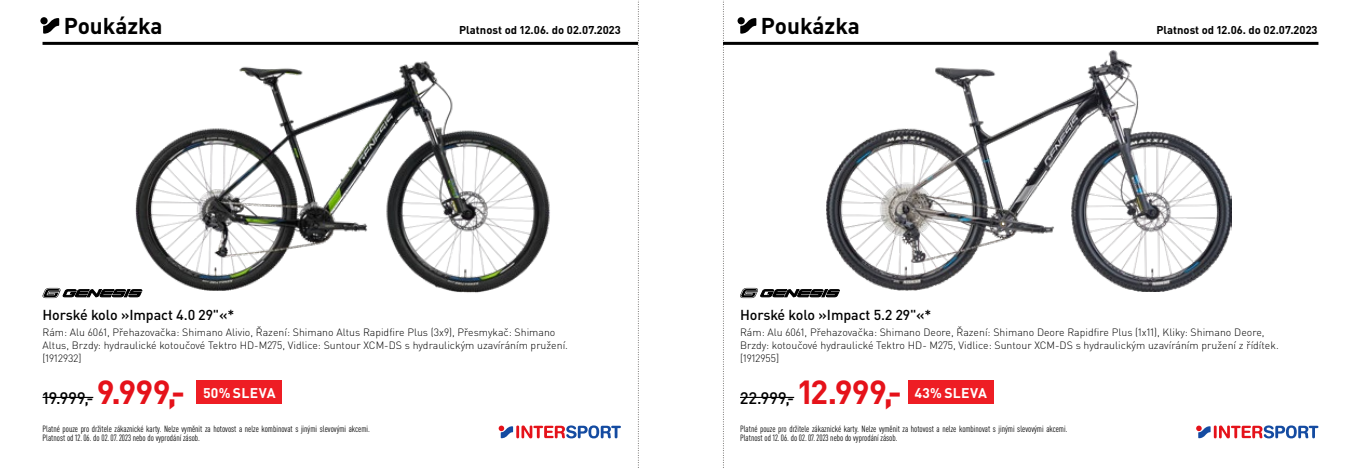
<style>
.page{position:relative;width:1361px;height:468px;background:#fff}
.page>*{position:absolute;margin:0;border:0;box-sizing:border-box;transform-origin:0 0}
.t1{font:700 22.65px "DIN Pro";color:#000}
.t2{font:500 16.5px "DIN Pro";letter-spacing:.02em;color:#000}
.t3{font:500 14.25px "DIN Pro";letter-spacing:-.005em;color:#000}
.t4{font:700 13.95px "DIN Pro";letter-spacing:.02em;color:#fff}
.t5{font:700 11.25px "DIN Pro";color:#000}
.t6{font:300 10.5px/12.6px "DIN Pro";color:#000}
.t7{font:condensed 9px/9px "DIN Pro";color:#000}
.s1{font-weight:700;font-size:33px;color:#e5121a}
</style>
<div class="page">
<svg style="left:723px;top:0;width:1px;height:468px"></svg>
<svg style="left:638px;top:0;width:1px;height:468px"></svg>
<svg style="left:737px;top:17px;width:8px;height:7px"></svg>
<svg style="left:740px;top:18px;width:16px;height:16px"></svg>
<div style="left:40px;top:17px;width:8px;height:7px;background:#000;border-radius:50%"></div>
<svg style="left:43px;top:18px;width:16px;height:16px"></svg>
<img style="left:135px;top:61px;width:415px;height:232px">
<hr style="left:43px;top:397px;width:50px;height:1px;background:#000">
<svg style="left:43px;top:288px;width:99px;height:10px"></svg>
<img style="left:826px;top:50px;width:406px;height:242px">
<div style="left:197px;top:381px;width:85px;height:23px;background:#ee1d24"></div>
<hr style="left:740px;top:397px;width:54px;height:1px;background:#000">
<svg style="left:740px;top:288px;width:99px;height:10px"></svg>
<div style="left:908px;top:381px;width:85px;height:23px;background:#ee1d24"></div>
<svg style="left:499px;top:425px;width:122px;height:13px"></svg>
<svg style="left:1196px;top:425px;width:122px;height:13px"></svg>
<hr style="left:43px;top:42px;width:595px;height:3px;background:#000">
<hr style="left:723px;top:42px;width:595px;height:3px;background:#000">
<h1 class="t1" style="left:64px;top:7px;width:100px">Poukázka</h1>
<p class="t5" style="left:459px;top:21px;width:163px">Platnost od 12.06. do 02.07.2023</p>
<h1 class="t1" style="left:761px;top:7px;width:100px">Poukázka</h1>
<p class="t5" style="left:1156px;top:21px;width:163px">Platnost od 12.06. do 02.07.2023</p>
<h3 class="t3" style="left:43px;top:303px;width:193px">Horské kolo »Impact 4.0 29"«*</h3>
<p class="t6" style="left:43px;top:325px;width:527px">Rám: Alu 6061, Přehazovačka: Shimano Alivio, Řazení: Shimano Altus Rapidfire Plus (3x9), Přesmykač: Shimano<br>Altus, Brzdy: hydraulické kotoučové Tektro HD-M275, Vidlice: Suntour XCM-DS s hydraulickým uzavíráním pružení. [1912932]</p>
<h2 class="t2" style="left:43px;top:385px;width:144px">19.999,- <span class="s1">9.999,-</span></h2>
<h3 class="t4" style="left:203px;top:381px;width:74px">50% SLEVA</h3>
<h3 class="t3" style="left:740px;top:303px;width:193px">Horské kolo »Impact 5.2 29"«*</h3>
<p class="t6" style="left:740px;top:325px;width:540px">Rám: Alu 6061, Přehazovačka: Shimano Deore, Řazení: Shimano Deore Rapidfire Plus (1x11), Kliky: Shimano Deore,<br>Brzdy: kotoučové hydraulické Tektro HD- M275, Vidlice: Suntour XCM-DS s hydraulickým uzavíráním pružení z řídítek. [1912955]</p>
<h2 class="t2" style="left:740px;top:385px;width:163px">22.999,- <span class="s1">12.999,-</span></h2>
<h3 class="t4" style="left:914px;top:381px;width:74px">43% SLEVA</h3>
<p class="t7" style="left:43px;top:424px;width:329px">Platné pouze pro držitele zákaznické karty. Nelze vyměnit za hotovost a nelze kombinovat s jinými slevovými akcemi.<br>Platnost od 12.06. do 02.07.2023 nebo do vyprodání zásob.</p>
<p class="t7" style="left:740px;top:424px;width:329px">Platné pouze pro držitele zákaznické karty. Nelze vyměnit za hotovost a nelze kombinovat s jinými slevovými akcemi.<br>Platnost od 12.06. do 02.07.2023 nebo do vyprodání zásob.</p>
</div>
